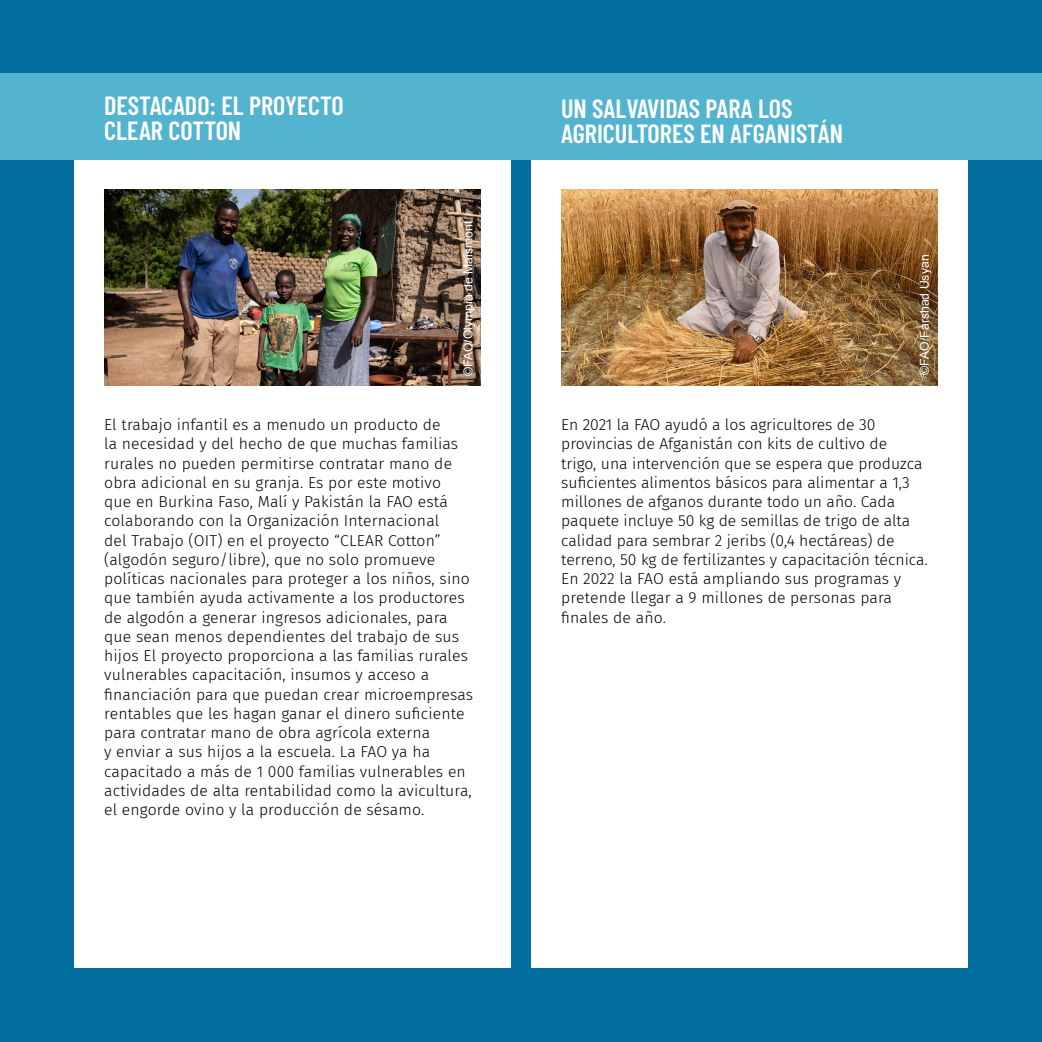
<style>
.page{position:relative;width:1042px;height:1042px;background:#026e9d}
.page>*{position:absolute;margin:0;border:0;box-sizing:border-box;transform-origin:0 0}
.t1{font:600 26.25px/24.5px "Barlow Condensed";color:#fff}
.t2{font:300 15.75px/19.2px "Fira Sans";letter-spacing:.01em;color:#000}
.t3{font:12.25px "Arial";color:#fff}
</style>
<div class="page">
<div style="left:531px;top:117px;width:436px;height:850px;background:#fff"></div>
<div style="left:74px;top:80px;width:436px;height:887px;background:#fff"></div>
<div style="left:0;top:73px;width:1042px;height:87px;background:#52b4cf"></div>
<img style="left:104px;top:190px;width:376px;height:196px">
<img style="left:561px;top:190px;width:377px;height:195px">
<h1 class="t1" style="left:104px;top:92px;width:241px">DESTACADO: EL PROYECTO<br>CLEAR COTTON</h1>
<h1 class="t1" style="left:561px;top:95px;width:283px">UN SALVAVIDAS PARA LOS<br>AGRICULTORES EN AFGANISTÁN</h1>
<p class="t3" style="left:460px;top:376px;width:157px;rotate:-90deg">©FAO/Olympia de Maismont</p>
<p class="t3" style="left:916px;top:375px;width:121px;rotate:-90deg">©FAO/Farshad Usyan</p>
<p class="t2" style="left:104px;top:415px;width:370px">El trabajo infantil es a menudo un producto de<br>la necesidad y del hecho de que muchas familias rurales no pueden permitirse contratar mano de obra adicional en su granja. Es por este motivo<br>que en Burkina Faso, Malí y Pakistán la FAO está colaborando con la Organización Internacional<br>del Trabajo (OIT) en el proyecto “CLEAR Cotton” (algodón seguro/libre), que no solo promueve políticas nacionales para proteger a los niños, sino que también ayuda activamente a los productores de algodón a generar ingresos adicionales, para que sean menos dependientes del trabajo de sus hijos El proyecto proporciona a las familias rurales vulnerables capacitación, insumos y acceso a financiación para que puedan crear microempresas rentables que les hagan ganar el dinero suficiente para contratar mano de obra agrícola externa<br>y enviar a sus hijos a la escuela. La FAO ya ha capacitado a más de 1 000 familias vulnerables en actividades de alta rentabilidad como la avicultura, el engorde ovino y la producción de sésamo.</p>
<p class="t2" style="left:561px;top:415px;width:368px">En 2021 la FAO ayudó a los agricultores de 30 provincias de Afganistán con kits de cultivo de<br>trigo, una intervención que se espera que produzca suficientes alimentos básicos para alimentar a 1,3 millones de afganos durante todo un año. Cada paquete incluye 50 kg de semillas de trigo de alta calidad para sembrar 2 jeribs (0,4 hectáreas) de terreno, 50 kg de fertilizantes y capacitación técnica.<br>En 2022 la FAO está ampliando sus programas y pretende llegar a 9 millones de personas para finales de año.</p>
</div>
